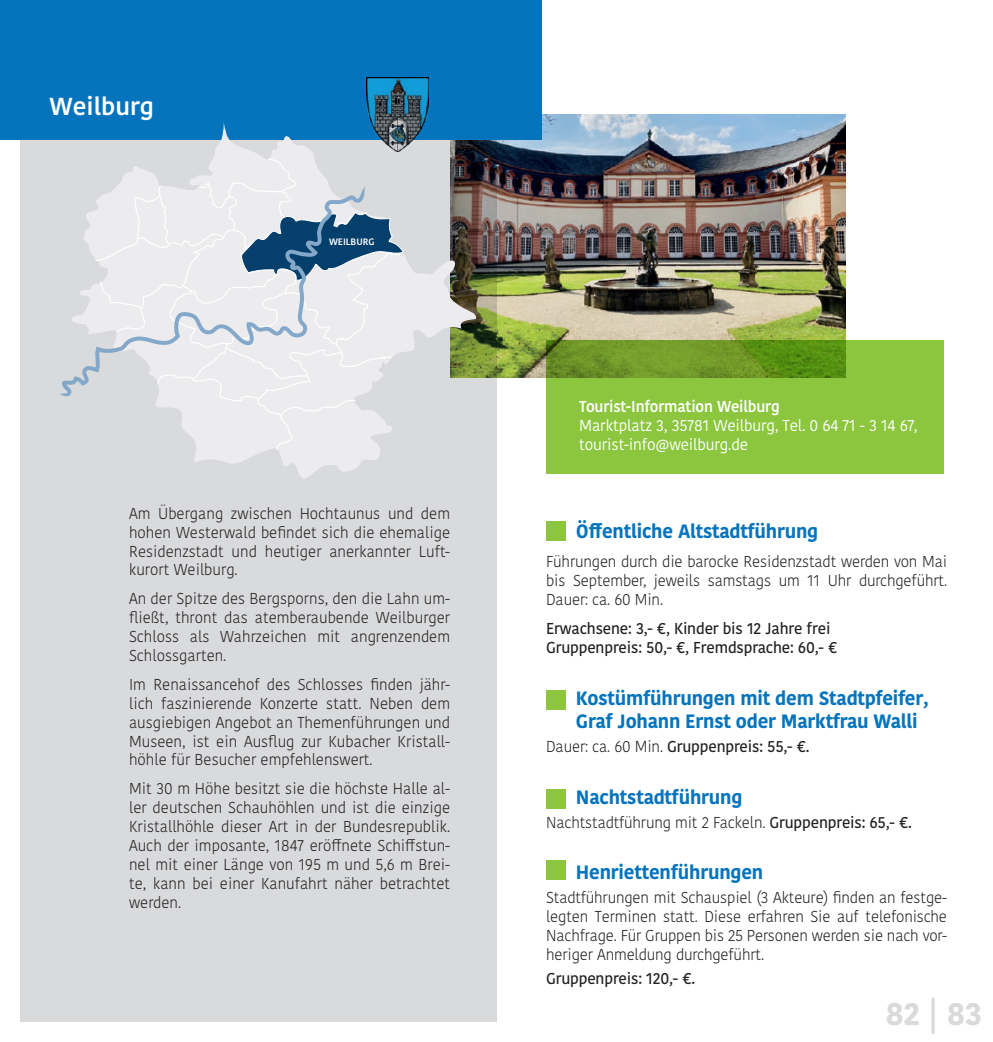
<style>
.page{position:relative;width:993px;height:1042px;background:#fff}
.page>*{position:absolute;margin:0;border:0;box-sizing:border-box;transform-origin:0 0}
.t1{font:700 31.5px "Kohinoor Bangla";color:#d9dadc}
.t2{font:600 24.5px "Kohinoor Bangla";color:#fff}
.t3{font:700 19.25px/23.1px "Kohinoor Bangla";letter-spacing:-.01em;color:#0574bc}
.t4{font:300 15.75px/18.9px "Kohinoor Bangla";color:#231f20;text-align:justify;scale:.96 1}
.t5{font:500 15.75px/18.9px "Kohinoor Bangla";letter-spacing:-.01em;color:#231f20}
.t6{font:15.75px/18.9px "Kohinoor Bangla";letter-spacing:-.01em;color:#fff}
.t7{font:600 15.75px "Kohinoor Bangla";letter-spacing:-.01em;color:#fff;scale:.95 1}
.t8{font:600 9.28px "Kohinoor Bangla";color:#fff}
.s1{font-weight:300}
.s2{font-weight:500}
</style>
<div class="page">
<img style="left:496px;top:114px;width:349px;height:263px">
<div style="left:20px;top:19px;width:476px;height:1003px;background:#d9dadc"></div>
<div style="left:0;top:0;width:541px;height:140px;background:#0574bc"></div>
<svg style="left:66px;top:123px;width:411px;height:356px"></svg>
<svg style="left:94px;top:158px;width:310px;height:293px"></svg>
<svg style="left:60px;top:187px;width:305px;height:209px;fill:#ececee"></svg>
<svg style="left:546px;top:340px;width:397px;height:134px;background:#83bb37"></svg>
<div style="left:546px;top:521px;width:20px;height:20px;background:#8bc63e"></div>
<div style="left:546px;top:690px;width:20px;height:19px;background:#8bc63e"></div>
<div style="left:546px;top:789px;width:20px;height:20px;background:#8bc63e"></div>
<div style="left:546px;top:859px;width:20px;height:20px;background:#8bc63e"></div>
<img style="left:366px;top:78px;width:62px;height:74px">
<h2 class="t2" style="left:50px;top:86px;width:106px">Weilburg</h2>
<p class="t8" style="left:329px;top:234px;width:47px">WEILBURG</p>
<p class="t4" style="left:129px;top:503px;width:336px">Am Übergang zwischen Hochtaunus und dem hohen Westerwald befindet sich die ehemalige Residenzstadt und heutiger anerkannter Luft&shy;kurort Weilburg.</p>
<p class="t4" style="left:129px;top:589px;width:336px">An der Spitze des Bergsporns, den die Lahn um&shy;fließt, thront das atemberaubende Weilburger Schloss als Wahrzeichen mit angrenzendem Schlossgarten.</p>
<p class="t4" style="left:129px;top:674px;width:336px">Im Renaissancehof des Schlosses finden jähr&shy;lich faszinierende Konzerte statt. Neben dem ausgiebigen Angebot an Themenführungen und Museen, ist ein Ausflug zur Kubacher Kristall&shy;höhle für Besucher empfehlenswert.</p>
<p class="t4" style="left:129px;top:779px;width:336px">Mit 30 m Höhe besitzt sie die höchste Halle al&shy;ler deutschen Schauhöhlen und ist die einzige Kristallhöhle dieser Art in der Bundesrepublik.<br>Auch der imposante, 1847 eröffnete Schiffstun&shy;nel mit einer Länge von 195 m und 5,6 m Brei&shy;te, kann bei einer Kanufahrt näher betrachtet werden.</p>
<p class="t7" style="left:579px;top:393px;width:212px">Tourist-Information Weilburg</p>
<p class="t6" style="left:579px;top:416px;width:339px">Marktplatz 3, 35781 Weilburg, Tel. 0 64 71 - 3 14 67, tourist-info@weilburg.de</p>
<p class="t3" style="left:575px;top:519px;width:244px">Öffentliche Altstadtführung</p>
<p class="t4" style="left:546px;top:552px;width:419px">Führungen durch die barocke Residenzstadt werden von Mai bis September, jeweils samstags um 11 Uhr durchgeführt.<br>Dauer: ca. 60 Min.</p>
<p class="t5" style="left:546px;top:618px;width:292px">Erwachsene: 3,- €, Kinder bis 12 Jahre frei<br>Gruppenpreis: 50,- €, Fremdsprache: 60,- €</p>
<p class="t3" style="left:575px;top:685px;width:354px">Kostümführungen mit dem Stadtpfeifer,<br>Graf Johann Ernst oder Marktfrau Walli</p>
<p class="t5" style="left:546px;top:736px;width:265px"><span class="s1">Dauer: ca. 60 Min.</span> Gruppenpreis: 55,- €.</p>
<p class="t3" style="left:575px;top:784px;width:168px">Nachtstadtführung</p>
<p class="t4" style="left:546px;top:812px;width:382px">Nachtstadtführung mit 2 Fackeln. <span class="s2">Gruppenpreis: 65,- €.</span></p>
<p class="t3" style="left:575px;top:860px;width:189px">Henriettenführungen</p>
<p class="t4" style="left:546px;top:888px;width:419px">Stadtführungen mit Schauspiel (3 Akteure) finden an festge&shy;legten Terminen statt. Diese erfahren Sie auf telefonische Nachfrage. Für Gruppen bis 25 Personen werden sie nach vor&shy;heriger Anmeldung durchgeführt.</p>
<p class="t5" style="left:546px;top:968px;width:150px">Gruppenpreis: 120,- €.</p>
<h1 class="t1" style="left:885px;top:986px;width:98px">82 | 83</h1>
</div>
